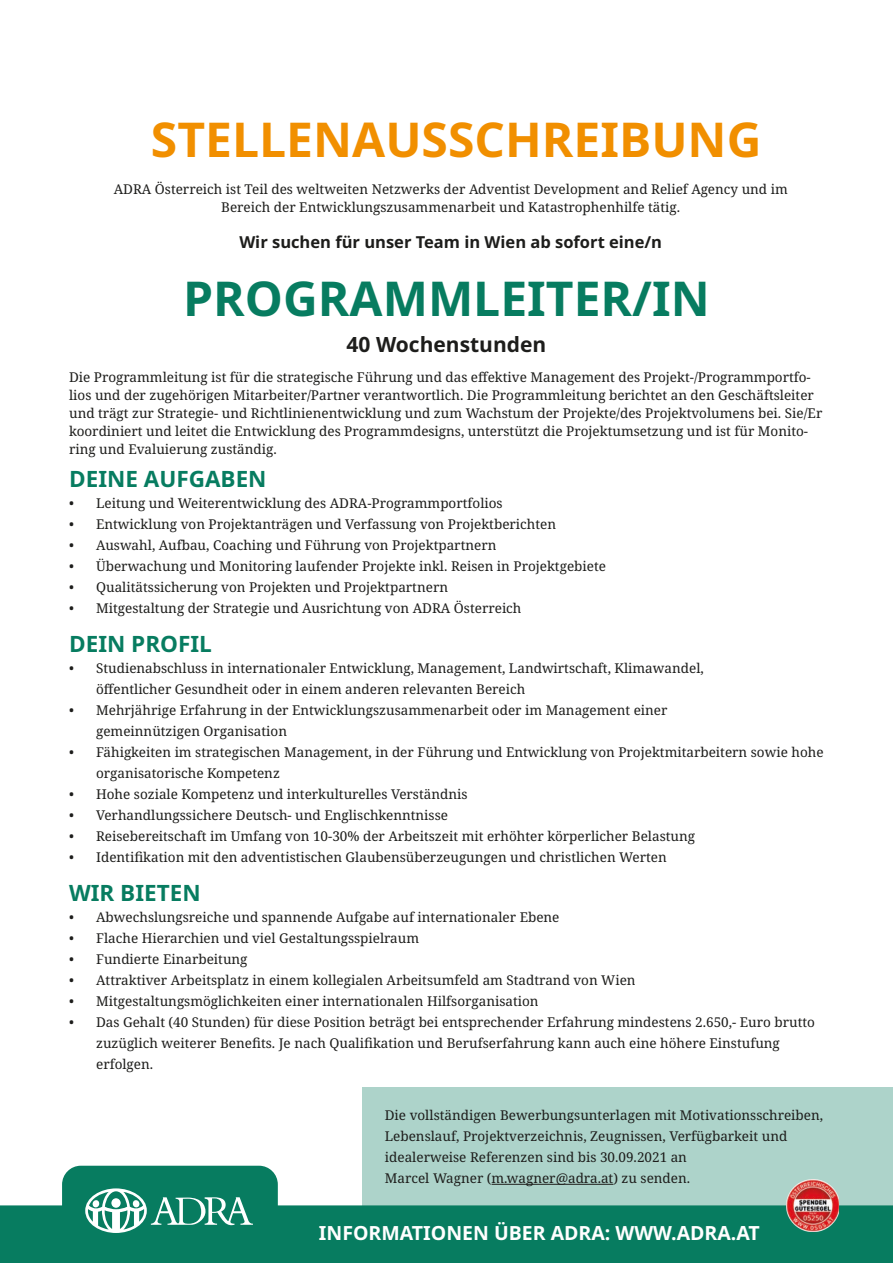
<style>
.page{position:relative;width:893px;height:1263px;background:#fff}
.page>*{position:absolute;margin:0;border:0;box-sizing:border-box;transform-origin:0 0}
.t1{font:700 48px "Noto Sans";color:#f18f00}
.t2{font:700 48px "Noto Sans";color:#077c60}
.t3{font:700 22.5px "Noto Sans";color:#077c60}
.t4{font:700 21px "Noto Sans";color:#1d1d1b}
.t5{font:700 19.5px "Noto Sans";color:#fff}
.t6{font:700 16.5px "Noto Sans";color:#1d1d1b}
.t7{font:13.5px/21px "Noto Serif";color:#1d1d1b}
</style>
<div class="page">
<div style="left:362px;top:1087px;width:531px;height:176px;background:#add3ca"></div>
<div style="left:0;top:1205px;width:893px;height:58px;background:#077c60"></div>
<img style="left:787px;top:1179px;width:52px;height:53px">
<svg style="left:62px;top:1166px;width:216px;height:97px;background:#218a71"></svg>
<hr style="left:492px;top:1184px;width:121px;height:1px;background:#1d1d1b">
<h1 class="t1" style="left:151px;top:106px;width:612px">STELLENAUSSCHREIBUNG</h1>
<p class="t7" style="left:114px;top:181px;width:676px;line-height:18px;text-align:center">ADRA Österreich ist Teil des weltweiten Netzwerks der Adventist Development and Relief Agency und im<br>Bereich der Entwicklungszusammenarbeit und Katastrophenhilfe tätig.</p>
<p class="t6" style="left:239px;top:231px;width:424px">Wir suchen für unser Team in Wien ab sofort eine/n</p>
<h1 class="t2" style="left:183px;top:265px;width:528px">PROGRAMMLEITER/IN</h1>
<h3 class="t4" style="left:347px;top:330px;width:201px">40 Wochenstunden</h3>
<p class="t7" style="left:69px;top:369px;width:755px;line-height:18px">Die Programmleitung ist für die strategische Führung und das effektive Management des Projekt-/Programmportfo&shy;lios und der zugehörigen Mitarbeiter/Partner verantwortlich. Die Programmleitung berichtet an den Geschäftsleiter und trägt zur Strategie- und Richtlinienentwicklung und zum Wachstum der Projekte/des Projektvolumens bei. Sie/Er koordiniert und leitet die Entwicklung des Programmdesigns, unterstützt die Projektumsetzung und ist für Monito&shy;ring und Evaluierung zuständig.</p>
<h2 class="t3" style="left:69px;top:463px;width:199px">DEINE AUFGABEN</h2>
<p class="t7" style="left:69px;top:493px;width:435px">• Leitung und Weiterentwicklung des ADRA-Programmportfolios</p>
<p class="t7" style="left:69px;top:514px;width:489px">• Entwicklung von Projektanträgen und Verfassung von Projektberichten</p>
<p class="t7" style="left:69px;top:535px;width:429px">• Auswahl, Aufbau, Coaching und Führung von Projektpartnern</p>
<p class="t7" style="left:69px;top:556px;width:538px">• Überwachung und Monitoring laufender Projekte inkl. Reisen in Projektgebiete</p>
<p class="t7" style="left:69px;top:577px;width:380px">• Qualitätssicherung von Projekten und Projektpartnern</p>
<p class="t7" style="left:69px;top:598px;width:454px">• Mitgestaltung der Strategie und Ausrichtung von ADRA Österreich</p>
<h2 class="t3" style="left:69px;top:628px;width:144px">DEIN PROFIL</h2>
<p class="t7" style="left:96px;top:658px;width:609px;text-indent:-27px">• Studienabschluss in internationaler Entwicklung, Management, Landwirtschaft, Klimawandel, öffentlicher Gesundheit oder in einem anderen relevanten Bereich</p>
<p class="t7" style="left:96px;top:700px;width:573px;text-indent:-27px">• Mehrjährige Erfahrung in der Entwicklungszusammenarbeit oder im Management einer gemeinnützigen Organisation</p>
<p class="t7" style="left:96px;top:742px;width:729px;text-indent:-27px">• Fähigkeiten im strategischen Management, in der Führung und Entwicklung von Projektmitarbeitern sowie hohe organisatorische Kompetenz</p>
<p class="t7" style="left:69px;top:784px;width:400px">• Hohe soziale Kompetenz und interkulturelles Verständnis</p>
<p class="t7" style="left:69px;top:805px;width:380px">• Verhandlungssichere Deutsch- und Englischkenntnisse</p>
<p class="t7" style="left:69px;top:826px;width:627px">• Reisebereitschaft im Umfang von 10-30% der Arbeitszeit mit erhöhter körperlicher Belastung</p>
<p class="t7" style="left:69px;top:847px;width:599px">• Identifikation mit den adventistischen Glaubensüberzeugungen und christlichen Werten</p>
<h2 class="t3" style="left:69px;top:877px;width:133px">WIR BIETEN</h2>
<p class="t7" style="left:69px;top:907px;width:492px">• Abwechslungsreiche und spannende Aufgabe auf internationaler Ebene</p>
<p class="t7" style="left:69px;top:928px;width:352px">• Flache Hierarchien und viel Gestaltungsspielraum</p>
<p class="t7" style="left:69px;top:949px;width:180px">• Fundierte Einarbeitung</p>
<p class="t7" style="left:69px;top:970px;width:568px">• Attraktiver Arbeitsplatz in einem kollegialen Arbeitsumfeld am Stadtrand von Wien</p>
<p class="t7" style="left:69px;top:991px;width:471px">• Mitgestaltungsmöglichkeiten einer internationalen Hilfsorganisation</p>
<p class="t7" style="left:96px;top:1012px;width:720px;text-indent:-27px">• Das Gehalt (40 Stunden) für diese Position beträgt bei entsprechender Erfahrung mindestens 2.650,- Euro brutto zuzüglich weiterer Benefits. Je nach Qualifikation und Berufserfahrung kann auch eine höhere Einstufung erfolgen.</p>
<p class="t7" style="left:385px;top:1105px;width:440px">Die vollständigen Bewerbungsunterlagen mit Motivationsschreiben, Lebenslauf, Projektverzeichnis, Zeugnissen, Verfügbarkeit und idealerweise Referenzen sind bis 30.09.2021 an<br>Marcel Wagner (m.wagner@adra.at) zu senden.</p>
<h3 class="t5" style="left:319px;top:1219px;width:442px">INFORMATIONEN ÜBER ADRA: WWW.ADRA.AT</h3>
</div>
